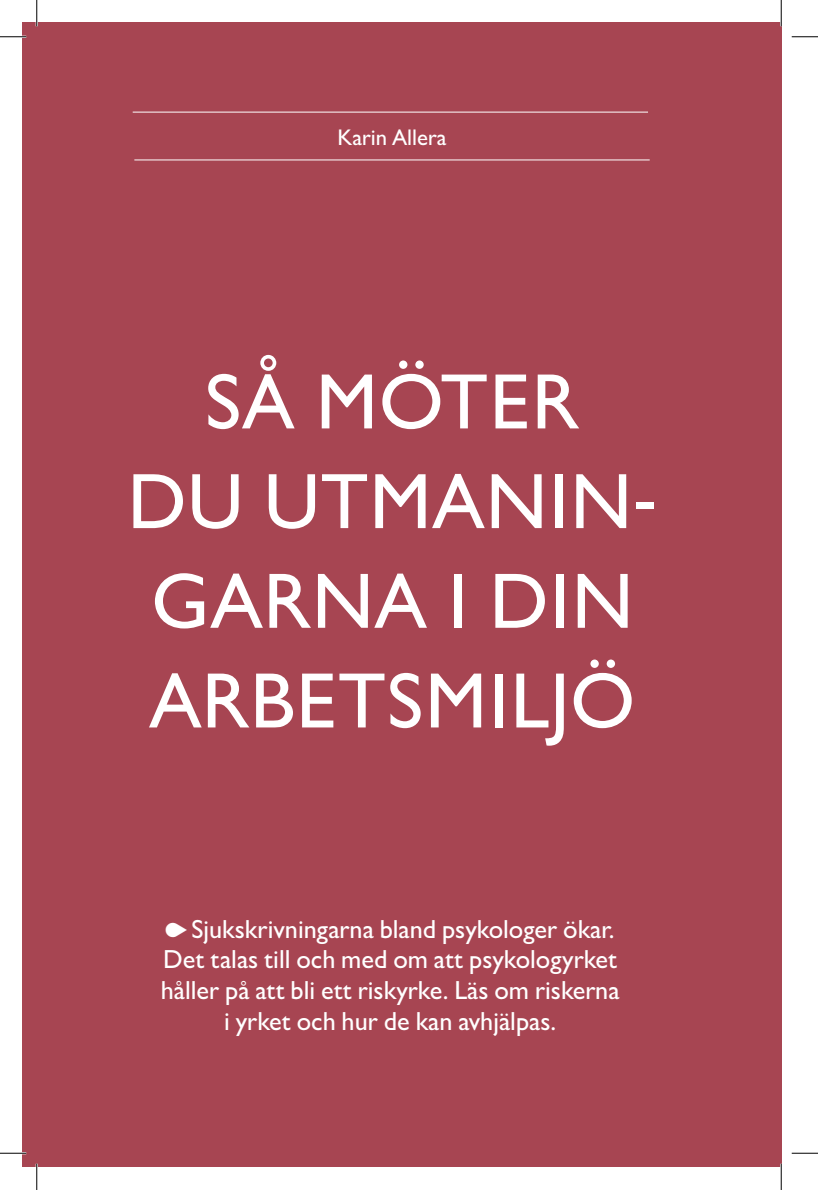
<style>
.page{position:relative;width:818px;height:1190px;background:#fff}
.page>*{position:absolute;margin:0;border:0;box-sizing:border-box;transform-origin:0 0}
.t1{font:500 78.92px/99.6px "Gill Sans MT Pro";letter-spacing:.01em;color:#fff;text-align:center}
.t2{font:500 26.25px/30.6px "Gill Sans MT Pro";color:#fff;text-align:center}
.t3{font:500 22.75px "Gill Sans MT Pro";color:#fff}
.s1{font-size:73.5px}
.s2{font-family:"Lg Ding";font-weight:400;font-size:19.25px}
</style>
<div class="page">
<div style="left:22px;top:22px;width:759px;height:1144px;background:#a74552"></div>
<hr style="left:133px;top:112px;width:515px;height:1px;background:#fff">
<hr style="left:134px;top:159px;width:515px;height:1px;background:#fff">
<hr style="left:0;top:36px;width:26px;height:2px;background:#fff">
<hr style="left:0;top:1152px;width:26px;height:2px;background:#fff">
<hr style="left:36px;top:0;width:2px;height:26px;background:#fff">
<hr style="left:36px;top:1163px;width:2px;height:27px;background:#fff">
<hr style="left:780px;top:0;width:2px;height:26px;background:#fff">
<hr style="left:780px;top:1163px;width:2px;height:27px;background:#fff">
<svg style="left:0;top:36px;width:26px;height:1px"></svg>
<svg style="left:791px;top:36px;width:27px;height:1px"></svg>
<svg style="left:0;top:1153px;width:26px;height:1px"></svg>
<svg style="left:791px;top:1153px;width:27px;height:1px"></svg>
<svg style="left:36px;top:0;width:1px;height:26px"></svg>
<svg style="left:36px;top:1163px;width:1px;height:27px"></svg>
<svg style="left:781px;top:0;width:1px;height:26px"></svg>
<svg style="left:781px;top:1163px;width:1px;height:27px"></svg>
<p class="t3" style="left:337px;top:124px;width:111px">Karin Allera</p>
<h1 class="t1" style="left:127px;top:351px;width:525px">SÅ MÖTER<br>DU UTMANIN<span class="s1">-<br></span>GARNA I DIN<br>ARBETSMILJÖ</h1>
<p class="t2" style="left:161px;top:913px;width:460px"><span class="s2">Y</span> Sjukskrivningarna bland psykologer ökar.<br>Det talas till och med om att psykologyrket håller på att bli ett riskyrke. Läs om riskerna i yrket och hur de kan avhjälpas.</p>
</div>
